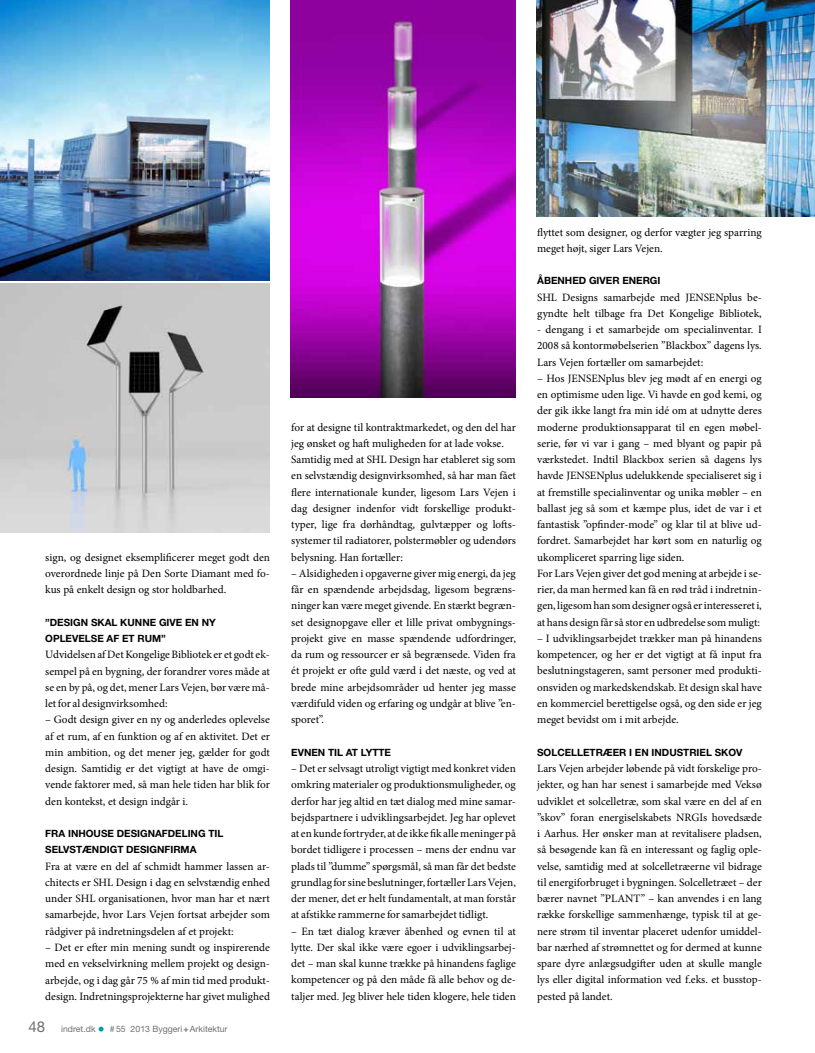
<style>
.page{position:relative;width:815px;height:1053px;background:#fff}
.page>*{position:absolute;margin:0;border:0;box-sizing:border-box;transform-origin:0 0}
.t1{font:11.25px/16.2px "Minion Pro";color:#000;text-align:justify}
.t2{font:700 10px/16.2px "Helvetica Neue";color:#000}
.t3{font:8.75px "Helvetica Neue";color:#706f6f}
.s1{font-size:15px}
.s2{font-size:13.75px;color:#009ba4}
.s3{font-weight:700}
</style>
<div class="page">
<img style="left:0;top:283px;width:269px;height:249px">
<img style="left:0;top:0;width:269px;height:280px">
<img style="left:537px;top:0;width:278px;height:216px">
<img style="left:291px;top:0;width:225px;height:397px">
<p class="t1" style="left:45px;top:549px;width:226px">sign, og designet eksemplificerer meget godt den overordnede linje på Den Sorte Diamant med fo&shy;kus på enkelt design og stor holdbarhed.</p>
<p class="t2" style="left:45px;top:614px;width:172px">”DESIGN SKAL KUNNE GIVE EN NY<br>OPLEVELSE AF ET RUM”</p>
<p class="t1" style="left:45px;top:646px;width:226px">Udvidelsen af Det Kongelige Bibliotek er et godt ek&shy;sempel på en bygning, der forandrer vores måde at se en by på, og det, mener Lars Vejen, bør være må&shy;let for al designvirksomhed:</p>
<p class="t1" style="left:45px;top:711px;width:226px">– Godt design giver en ny og anderledes oplevelse af et rum, af en funktion og af en aktivitet. Det er min ambition, og det mener jeg, gælder for godt design. Samtidig er det vigtigt at have de omgi&shy;vende faktorer med, så man hele tiden har blik for den kontekst, et design indgår i.</p>
<p class="t2" style="left:45px;top:825px;width:180px">FRA INHOUSE DESIGNAFDELING TIL<br>SELVSTÆNDIGT DESIGNFIRMA</p>
<p class="t1" style="left:45px;top:858px;width:226px">Fra at være en del af schmidt hammer lassen ar&shy;chitects er SHL Design i dag en selvstændig enhed under SHL organisationen, hvor man har et nært samarbejde, hvor Lars Vejen fortsat arbejder som rådgiver på indretningsdelen af et projekt:</p>
<p class="t1" style="left:45px;top:939px;width:226px">– Det er efter min mening sundt og inspirerende med en vekselvirkning mellem projekt og design&shy;arbejde, og i dag går 75 % af min tid med produkt&shy;design. Indretningsprojekterne har givet mulighed</p>
<p class="t3" style="left:29px;top:1023px;width:200px"><span class="s1">48</span> indret.dk <span class="s2">•</span> # 55 2013 Byggeri<span class="s3">+</span>Arkitektur</p>
<p class="t1" style="left:291px;top:419px;width:226px;text-align:left">for at designe til kontraktmarkedet, og den del har jeg ønsket og haft muligheden for at lade vokse.<br>Samtidig med at SHL Design har etableret sig som en selvstændig designvirksomhed, så har man fået flere internationale kunder, ligesom Lars Vejen i dag designer indenfor vidt forskellige produkt&shy;typer, lige fra dørhåndtag, gulvtæpper og lofts&shy;systemer til radiatorer, polstermøbler og udendørs belysning. Han fortæller:</p>
<p class="t1" style="left:291px;top:565px;width:226px">– Alsidigheden i opgaverne giver mig energi, da jeg får en spændende arbejdsdag, ligesom begræns&shy;ninger kan være meget givende. En stærkt begræn&shy;set designopgave eller et lille privat ombygnings&shy;projekt give en masse spændende udfordringer, da rum og ressourcer er så begrænsede. Viden fra ét projekt er ofte guld værd i det næste, og ved at brede mine arbejdsområder ud henter jeg masse værdifuld viden og erfaring og undgår at blive ”en&shy;sporet”.</p>
<p class="t2" style="left:291px;top:744px;width:101px">EVNEN TIL AT LYTTE</p>
<p class="t1" style="left:291px;top:760px;width:226px">– Det er selvsagt utroligt vigtigt med konkret viden omkring materialer og produktionsmuligheder, og derfor har jeg altid en tæt dialog med mine samar&shy;bejdspartnere i udviklingsarbejdet. Jeg har oplevet at en kunde fortryder, at de ikke fik alle meninger på bordet tidligere i processen – mens der endnu var plads til ”dumme” spørgsmål, så man får det bedste grundlag for sine beslutninger, fortæller Lars Vejen, der mener, det er helt fundamentalt, at man forstår at afstikke rammerne for samarbejdet tidligt.</p>
<p class="t1" style="left:291px;top:922px;width:226px">– En tæt dialog kræver åbenhed og evnen til at lytte. Der skal ikke være egoer i udviklingsarbej&shy;det – man skal kunne trække på hinandens faglige kompetencer og på den måde få alle behov og de&shy;taljer med. Jeg bliver hele tiden klogere, hele tiden</p>
<p class="t1" style="left:537px;top:224px;width:226px">flyttet som designer, og derfor vægter jeg sparring meget højt, siger Lars Vejen.</p>
<p class="t2" style="left:537px;top:272px;width:125px">ÅBENHED GIVER ENERGI</p>
<p class="t1" style="left:537px;top:289px;width:226px">SHL Designs samarbejde med JENSENplus be&shy;gyndte helt tilbage fra Det Kongelige Bibliotek,</p>
<p class="t1" style="left:537px;top:321px;width:226px">- dengang i et samarbejde om specialinventar. I 2008 så kontormøbelserien ”Blackbox” dagens lys.<br>Lars Vejen fortæller om samarbejdet:</p>
<p class="t1" style="left:537px;top:370px;width:226px;text-align:left">– Hos JENSENplus blev jeg mødt af en energi og en optimisme uden lige. Vi havde en god kemi, og der gik ikke langt fra min idé om at udnytte deres moderne produktionsapparat til en egen møbel&shy;serie, før vi var i gang – med blyant og papir på værkstedet. Indtil Blackbox serien så dagens lys havde JENSENplus udelukkende specialiseret sig i at fremstille specialinventar og unika møbler – en ballast jeg så som et kæmpe plus, idet de var i et fantastisk ”opfinder-mode” og klar til at blive ud&shy;fordret. Samarbejdet har kørt som en naturlig og ukompliceret sparring lige siden.<br>For Lars Vejen giver det god mening at arbejde i se&shy;rier, da man hermed kan få en rød tråd i indretnin&shy;gen, ligesom han som designer også er interesseret i, at hans design får så stor en udbredelse som muligt:</p>
<p class="t1" style="left:537px;top:630px;width:226px">– I udviklingsarbejdet trækker man på hinandens kompetencer, og her er det vigtigt at få input fra beslutningstageren, samt personer med produkti&shy;onsviden og markedskendskab. Et design skal have en kommerciel berettigelse også, og den side er jeg meget bevidst om i mit arbejde.</p>
<p class="t2" style="left:537px;top:744px;width:207px">SOLCELLETRÆER I EN INDUSTRIEL SKOV</p>
<p class="t1" style="left:537px;top:760px;width:226px">Lars Vejen arbejder løbende på vidt forskelige pro&shy;jekter, og han har senest i samarbejde med Veksø udviklet et solcelletræ, som skal være en del af en ”skov” foran energiselskabets NRGIs hovedsæde i Aarhus. Her ønsker man at revitalisere pladsen, så besøgende kan få en interessant og faglig ople&shy;velse, samtidig med at solcelletræerne vil bidrage til energiforbruget i bygningen. Solcelletræet – der bærer navnet ”PLANT” – kan anvendes i en lang række forskellige sammenhænge, typisk til at ge&shy;nere strøm til inventar placeret udenfor umiddel&shy;bar nærhed af strømnettet og for dermed at kunne spare dyre anlægsudgifter uden at skulle mangle lys eller digital information ved f.eks. et busstop&shy;pested på landet.</p>
</div>
